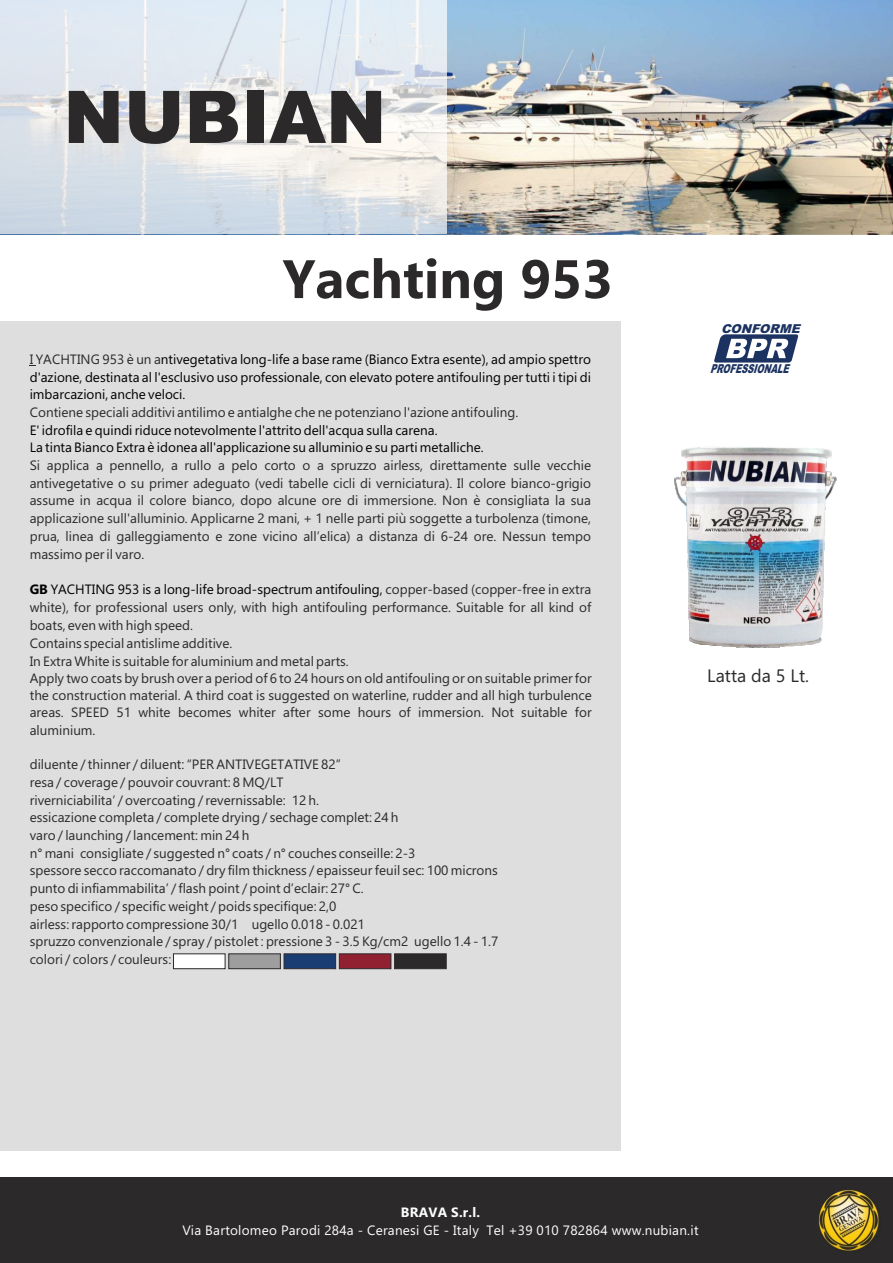
<style>
.page{position:relative;width:893px;height:1263px;background:#fff}
.page>*{position:absolute;margin:0;border:0;box-sizing:border-box;transform-origin:0 0}
.t1{font:900 72.75px "Arial";color:#2b2929}
.t2{font:700 54px "Ebrima";color:#2b2929}
.t3{font:18px "Ebrima";color:#2b2929}
.t4{font:13.5px/17.7px "Ebrima";color:#2b2929;text-align:justify}
.t5{font:13.5px/17.7px "Ebrima";color:#000}
.t6{font:13.5px "Ebrima";letter-spacing:.02em;color:#fff}
.t7{font:700 13.5px "Ebrima";letter-spacing:.02em;color:#fff}
.t8{font:italic 900 12.3px "Arial";color:#1c3361;scale:.68 1}
.t9{font:italic 900 12.3px "Arial";color:#1c3361}
.s1{color:#2b2929}
.s2{font-weight:700;color:#000}
.s3{color:#000}
</style>
<div class="page">
<img style="left:675px;top:447px;width:162px;height:201px">
<img style="left:446px;top:0;width:447px;height:234px">
<div style="left:0;top:321px;width:621px;height:829px;background:#dedede"></div>
<div style="left:0;top:1178px;width:893px;height:85px;background:#2b2929"></div>
<img style="left:819px;top:1190px;width:61px;height:62px">
<div style="left:0;top:0;width:446px;height:234px;background:#fff;opacity:.72"></div>
<svg style="left:714px;top:334px;width:84px;height:29px"></svg>
<svg style="left:173px;top:953px;width:274px;height:16px;background:#776a75"></svg>
<h1 class="t1" style="left:63px;top:91px;width:325px">NUBIAN</h1>
<h2 class="t2" style="left:283px;top:258px;width:332px">Yachting 953</h2>
<p class="t5" style="left:30px;top:352px;width:563px"><span class="s1">I YACHTING 953 è un a</span>ntivegetativa long-life a base rame (Bianco Extra esente), ad ampio spettro</p>
<p class="t4" style="left:30px;top:405px;width:490px">Contiene speciali additivi antilimo e antialghe che ne potenziano l'azione antifouling.</p>
<p class="t4" style="left:30px;top:458px;width:563px">Si applica a pennello, a rullo a pelo corto o a spruzzo airless, direttamente sulle vecchie antivegetative o su primer adeguato (vedi tabelle cicli di verniciatura). Il colore bianco-grigio assume in acqua il colore bianco, dopo alcune ore di immersione. Non è consigliata la sua applicazione sull'alluminio. Applicarne 2 mani, + 1 nelle parti più soggette a turbolenza (timone, prua, linea di galleggiamento e zone vicino all’elica) a distanza di 6-24 ore. Nessun tempo massimo per il varo.</p>
<p class="t5" style="left:30px;top:369px;width:563px">d'azione, destinata al l'esclusivo uso professionale, con elevato potere antifouling per tutti i tipi di imbarcazioni, anche veloci.</p>
<p class="t5" style="left:30px;top:422px;width:455px">E' idrofila e quindi riduce notevolmente l'attrito dell'acqua sulla carena.<br>La tinta Bianco Extra è idonea all'applicazione su alluminio e su parti metalliche.</p>
<p class="t4" style="left:30px;top:582px;width:563px"><span class="s2">GB</span> <span class="s3">YACHTING 953 is a long-life broad-spectrum antifouling,</span> copper-based (copper-free in extra white), for professional users only, with high antifouling performance. Suitable for all kind of boats, even with high speed.</p>
<p class="t4" style="left:30px;top:654px;width:321px">In Extra White is suitable for aluminium and metal parts.</p>
<p class="t4" style="left:30px;top:636px;width:204px">Contains special antislime additive.</p>
<p class="t4" style="left:30px;top:671px;width:564px;line-height:17.1px">Apply two coats by brush over a period of 6 to 24 hours on old antifouling or on suitable primer for the construction material. A third coat is suggested on waterline, rudder and all high turbulence areas. SPEED 51 white becomes whiter after some hours of immersion. Not suitable for aluminium.</p>
<p class="t4" style="left:30px;top:757px;width:470px;text-align:left">diluente / thinner / diluent: “PER ANTIVEGETATIVE 82”<br>resa / coverage / pouvoir couvrant: 8 MQ/LT<br>riverniciabilita’ / overcoating / revernissable: 12 h.<br>essicazione completa / complete drying / sechage complet: 24 h<br>varo / launching / lancement: min 24 h<br>n° mani consigliate / suggested n° coats / n° couches conseille: 2-3<br>spessore secco raccomanato / dry film thickness / epaisseur feuil sec: 100 microns punto di infiammabilita’ / flash point / point d’eclair: 27° C.<br>peso specifico / specific weight / poids specifique: 2,0<br>airless: rapporto compressione 30/1 ugello 0.018 - 0.021<br>spruzzo convenzionale / spray / pistolet : pressione 3 - 3.5 Kg/cm2 ugello 1.4 - 1.7</p>
<p class="t4" style="left:30px;top:952px;width:143px">colori / colors / couleurs:</p>
<p class="t9" style="left:721px;top:324px;width:83px">CONFORME</p>
<p class="t8" style="left:710px;top:364px;width:122px">PROFESSIONALE</p>
<h3 class="t3" style="left:707px;top:668px;width:103px">Latta da 5 Lt.</h3>
<p class="t7" style="left:401px;top:1207px;width:81px">BRAVA S.r.l.</p>
<p class="t6" style="left:182px;top:1225px;width:518px">Via Bartolomeo Parodi 284a - Ceranesi GE - Italy Tel +39 010 782864 www.nubian.it</p>
</div>
